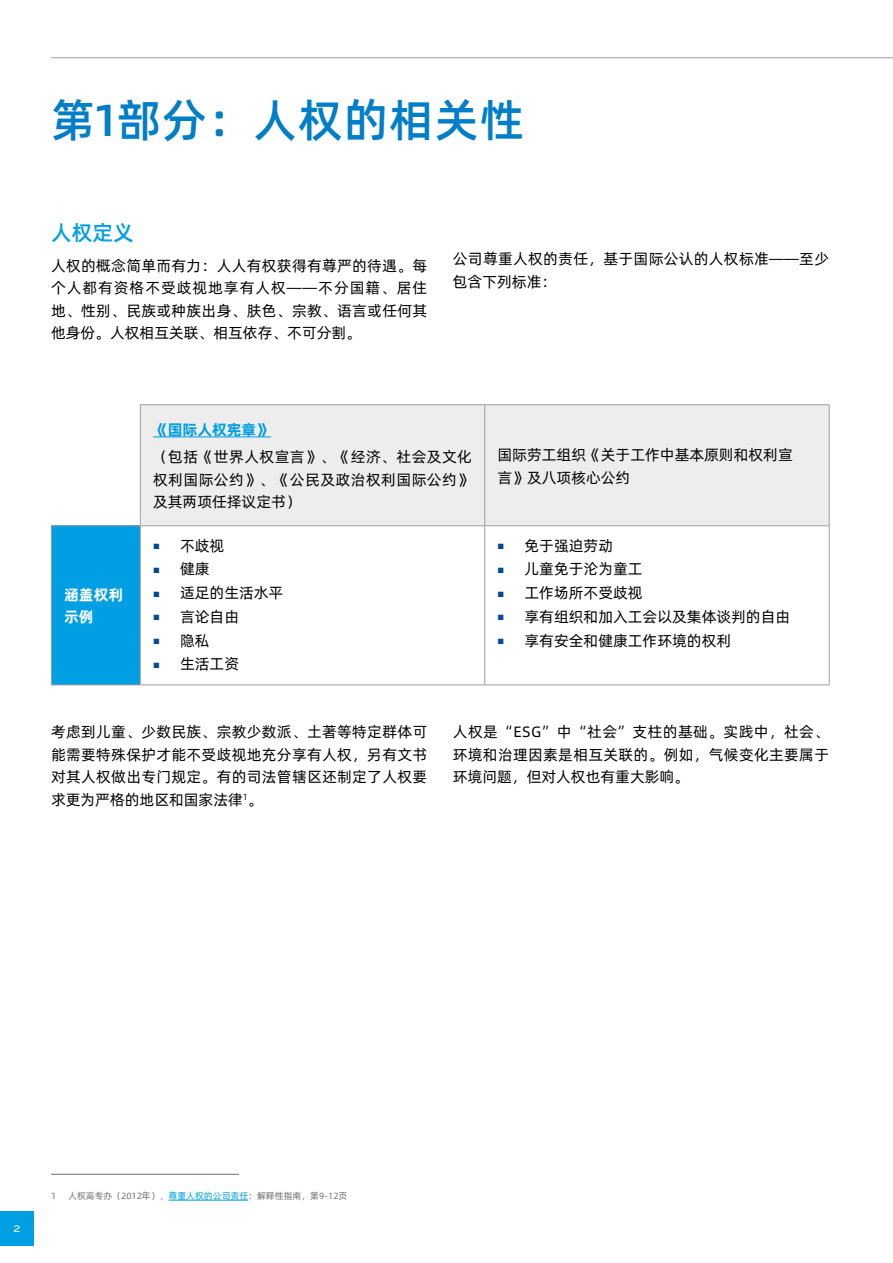
<style>
.page{position:relative;width:893px;height:1263px;background:#fff}
.page>*{position:absolute;margin:0;border:0;box-sizing:border-box;transform-origin:0 0}
.t1{font:45px "Alibaba Pu Hui Ti M";letter-spacing:.025em;color:#007ec7}
.t2{font:21px "Alibaba Pu Hui Ti M";color:#009fe3}
.t3{font:15px/22.5px "Alibaba Pu Hui Ti R";color:#000;text-align:justify}
.t4{font:15px/22.5px "Alibaba Pu Hui Ti R";letter-spacing:.02em;color:#000}
.t5{font:15px "Alibaba Pu Hui Ti B";color:#009fe3}
.t6{font:15px/22.5px "Alibaba Pu Hui Ti B";color:#fff}
.t7{font:12px "Alright Sans";color:#fff}
.t8{font:9px "Alibaba Pu Hui Ti R";color:#706f6f}
.s1{font-family:"Alright Sans";font-size:7.5px;color:#00489a}
.s2{color:#009fe3}
</style>
<div class="page">
<hr style="left:51px;top:57px;width:842px;height:1px;background:#9d9d9c">
<div style="left:0;top:1212px;width:34px;height:34px;background:#009fe3"></div>
<div style="left:141px;top:405px;width:688px;height:120px;background:#ededed"></div>
<div style="left:51px;top:526px;width:89px;height:159px;background:#009fe3"></div>
<hr style="left:140px;top:404px;width:345px;height:1px;background:#9d9d9c">
<hr style="left:140px;top:405px;width:1px;height:120px;background:#9d9d9c">
<hr style="left:485px;top:404px;width:345px;height:1px;background:#9d9d9c">
<hr style="left:829px;top:405px;width:1px;height:120px;background:#9d9d9c">
<hr style="left:51px;top:525px;width:89px;height:1px;background:#9d9d9c">
<hr style="left:51px;top:526px;width:1px;height:158px;background:#9d9d9c">
<hr style="left:140px;top:525px;width:345px;height:1px;background:#9d9d9c">
<hr style="left:140px;top:526px;width:1px;height:158px;background:#9d9d9c">
<hr style="left:485px;top:525px;width:345px;height:1px;background:#9d9d9c">
<hr style="left:484px;top:526px;width:1px;height:158px;background:#9d9d9c">
<hr style="left:829px;top:526px;width:1px;height:158px;background:#9d9d9c">
<hr style="left:51px;top:684px;width:89px;height:1px;background:#9d9d9c">
<hr style="left:140px;top:684px;width:345px;height:1px;background:#9d9d9c">
<hr style="left:485px;top:684px;width:345px;height:1px;background:#9d9d9c">
<hr style="left:484px;top:405px;width:1px;height:120px;background:#9d9d9c">
<hr style="left:153px;top:436px;width:118px;height:1px;background:#009fe3">
<hr style="left:51px;top:1174px;width:188px;height:1px;background:#706f6f">
<hr style="left:169px;top:1200px;width:79px;height:1px;background:#009fe3">
<h1 class="t1" style="left:51px;top:85px;width:475px">第1部分：人权的相关性</h1>
<h2 class="t2" style="left:51px;top:216px;width:84px">人权定义</h2>
<p class="t3" style="left:51px;top:253px;width:378px">人权的概念简单而有力：人人有权获得有尊严的待遇。每个人都有资格不受歧视地享有人权——不分国籍、居住地、性别、民族或种族出身、肤色、宗教、语言或任何其他身份。人权相互关联、相互依存、不可分割。</p>
<p class="t4" style="left:453px;top:247px;width:378px">公司尊重人权的责任，基于国际公认的人权标准——至少包含下列标准：</p>
<p class="t6" style="left:64px;top:582px;width:61px">涵盖权利示例</p>
<p class="t5" style="left:153px;top:418px;width:120px">《国际人权宪章》</p>
<p class="t3" style="left:153px;top:445px;width:320px">（包括《世界人权宣言》、《经济、社会及文化权利国际公约》、《公民及政治权利国际公约》及其两项任择议定书）</p>
<p class="t3" style="left:497px;top:443px;width:297px">国际劳工组织《关于工作中基本原则和权利宣言》及八项核心公约</p>
<p class="t3" style="left:153px;top:533px;width:73px"><span class="s1">■</span> 不歧视</p>
<p class="t3" style="left:153px;top:557px;width:58px"><span class="s1">■</span> 健康</p>
<p class="t3" style="left:153px;top:581px;width:132px"><span class="s1">■</span> 适足的生活水平</p>
<p class="t3" style="left:153px;top:604px;width:88px"><span class="s1">■</span> 言论自由</p>
<p class="t3" style="left:153px;top:628px;width:58px"><span class="s1">■</span> 隐私</p>
<p class="t3" style="left:153px;top:652px;width:88px"><span class="s1">■</span> 生活工资</p>
<p class="t3" style="left:497px;top:533px;width:117px"><span class="s1">■</span> 免于强迫劳动</p>
<p class="t3" style="left:497px;top:557px;width:147px"><span class="s1">■</span> 儿童免于沦为童工</p>
<p class="t3" style="left:497px;top:581px;width:147px"><span class="s1">■</span> 工作场所不受歧视</p>
<p class="t3" style="left:497px;top:604px;width:294px"><span class="s1">■</span> 享有组织和加入工会以及集体谈判的自由</p>
<p class="t3" style="left:497px;top:628px;width:235px"><span class="s1">■</span> 享有安全和健康工作环境的权利</p>
<p class="t3" style="left:51px;top:720px;width:378px">考虑到儿童、少数民族、宗教少数派、土著等特定群体可能需要特殊保护才能不受歧视地充分享有人权，另有文书对其人权做出专门规定。有的司法管辖区还制定了人权要求更为严格的地区和国家法律<sup>1</sup>。</p>
<p class="t3" style="left:453px;top:720px;width:378px">人权是“ESG”中“社会”支柱的基础。实践中，社会、环境和治理因素是相互关联的。例如，气候变化主要属于环境问题，但对人权也有重大影响。</p>
<p class="t7" style="left:13px;top:1220px;width:9px">2</p>
<p class="t8" style="left:51px;top:1189px;width:7px">1</p>
<p class="t8" style="left:68px;top:1189px;width:281px">人权高专办（2012年），<span class="s2">尊重人权的公司责任</span>：解释性指南，第9-12页</p>
</div>
